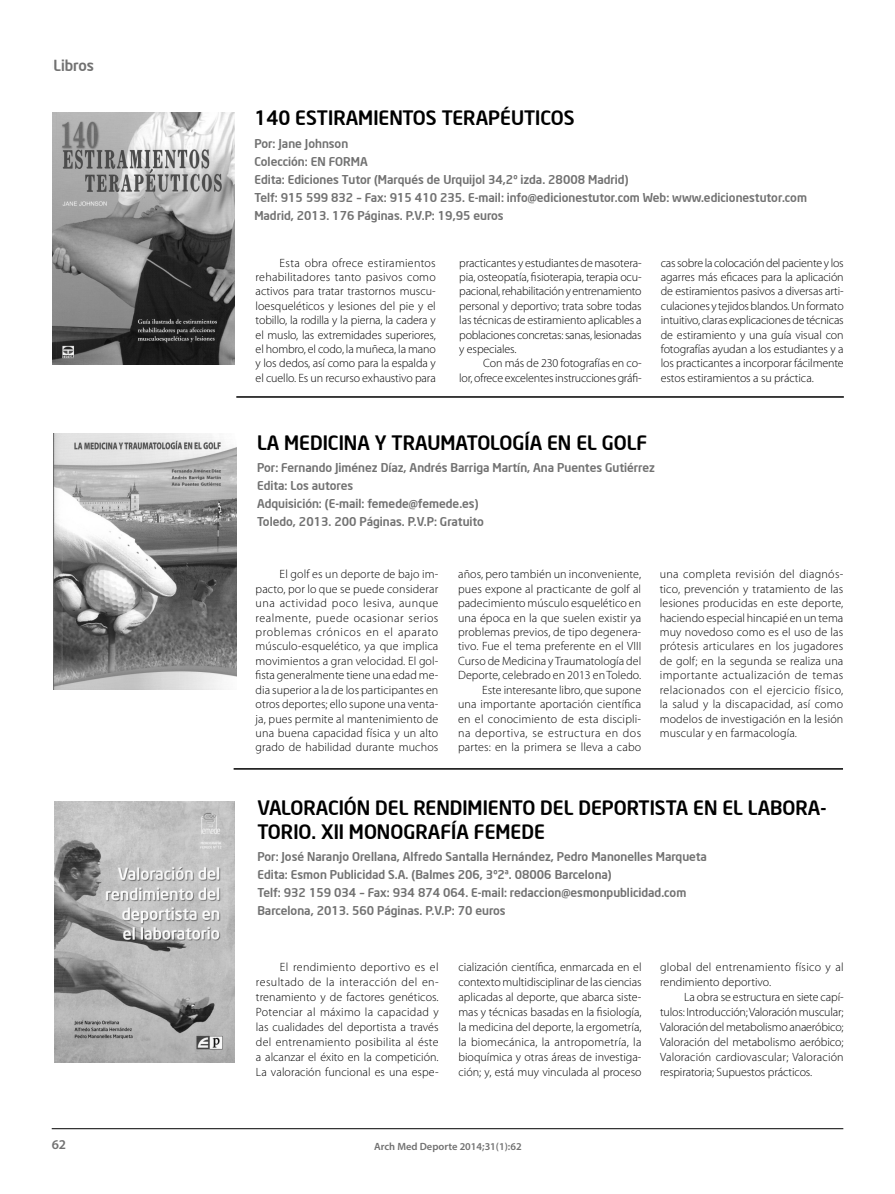
<style>
.page{position:relative;width:895px;height:1194px;background:#fff}
.page>*{position:absolute;margin:0;border:0;box-sizing:border-box;transform-origin:0 0}
.t1{font:500 19.5px/23.4px "Neo Sans Intel";color:#000}
.t2{font:500 15px "Neo Sans Intel";color:#717171}
.t3{font:600 13.5px "Myriad Pro";color:#717171}
.t4{font:300 12px/14.4px "Myriad Pro";letter-spacing:.005em;color:#000;text-align:justify}
.t5{font:500 12px/18px "Neo Sans Intel";color:#717171}
.t6{font:300 12px/14.4px "Myriad Pro";letter-spacing:-.015em;color:#000;text-align:right}
.t7{font:600 10.5px "Myriad Pro";color:#717171}
</style>
<div class="page">
<hr style="left:52px;top:1128px;width:791px;height:1px;background:#000">
<hr style="left:236px;top:396px;width:607px;height:1px;background:#000">
<hr style="left:233px;top:768px;width:609px;height:1px;background:#000">
<img style="left:53px;top:113px;width:182px;height:251px">
<img style="left:53px;top:433px;width:183px;height:256px">
<img style="left:54px;top:801px;width:181px;height:261px">
<p class="t2" style="left:54px;top:56px;width:42px">Libros</p>
<h1 class="t1" style="left:254px;top:106px;width:321px">140 ESTIRAMIENTOS TERAPÉUTICOS</h1>
<p class="t5" style="left:254px;top:134px;width:554px">Por: Jane Johnson<br>Colección: EN FORMA<br>Edita: Ediciones Tutor (Marqués de Urquijol 34,2º izda. 28008 Madrid)<br>Telf: 915 599 832 – Fax: 915 410 235. E-mail: info@edicionestutor.com Web: www.edicionestutor.com Madrid, 2013. 176 Páginas. P.V.P: 19,95 euros</p>
<p class="t4" style="left:459px;top:256px;width:184px">practicantes y estudiantes de masotera&shy;pia, osteopatía, fisioterapia, terapia ocu&shy;pacional, rehabilitación y entrenamiento personal y deportivo; trata sobre todas las técnicas de estiramiento aplicables a poblaciones concretas: sanas, lesionadas y especiales.</p>
<p class="t6" style="left:459px;top:357px;width:184px">Con más de 230 fotografías en co-<br>lor, ofrece excelentes instrucciones gráfi-</p>
<p class="t4" style="left:255px;top:256px;width:182px;text-indent:24px">Esta obra ofrece estiramientos rehabilitadores tanto pasivos como activos para tratar trastornos muscu&shy;loesqueléticos y lesiones del pie y el tobillo, la rodilla y la pierna, la cadera y el muslo, las extremidades superiores, el hombro, el codo, la muñeca, la mano y los dedos, así como para la espalda y el cuello. Es un recurso exhaustivo para</p>
<p class="t4" style="left:660px;top:256px;width:184px">cas sobre la colocación del paciente y los agarres más eficaces para la aplicación de estiramientos pasivos a diversas arti&shy;culaciones y tejidos blandos. Un formato intuitivo, claras explicaciones de técnicas de estiramiento y una guía visual con fotografías ayudan a los estudiantes y a los practicantes a incorporar fácilmente estos estiramientos a su práctica.</p>
<h1 class="t1" style="left:257px;top:430px;width:392px">LA MEDICINA Y TRAUMATOLOGÍA EN EL GOLF</h1>
<p class="t5" style="left:257px;top:458px;width:399px">Por: Fernando Jiménez Díaz, Andrés Barriga Martín, Ana Puentes Gutiérrez Edita: Los autores<br>Adquisición: (E-mail: femede@femede.es)<br>Toledo, 2013. 200 Páginas. P.V.P: Gratuito</p>
<p class="t4" style="left:255px;top:568px;width:184px;text-indent:24px">El golf es un deporte de bajo im&shy;pacto, por lo que se puede considerar una actividad poco lesiva, aunque realmente, puede ocasionar serios problemas crónicos en el aparato músculo-esquelético, ya que implica movimientos a gran velocidad. El gol&shy;fista generalmente tiene una edad me&shy;dia superior a la de los participantes en otros deportes; ello supone una venta&shy;ja, pues permite al mantenimiento de una buena capacidad física y un alto grado de habilidad durante muchos</p>
<p class="t4" style="left:458px;top:568px;width:184px;text-align:right">años, pero también un inconveniente, pues expone al practicante de golf al padecimiento músculo esquelético en una época en la que suelen existir ya problemas previos, de tipo degenera&shy;tivo. Fue el tema preferente en el VIII Curso de Medicina y Traumatología del Deporte, celebrado en 2013 en Toledo.<br>Este interesante libro, que supone<br>una importante aportación científica en el conocimiento de esta discipli&shy;na deportiva, se estructura en dos partes: en la primera se lleva a cabo</p>
<p class="t4" style="left:659px;top:568px;width:185px">una completa revisión del diagnós&shy;tico, prevención y tratamiento de las lesiones producidas en este deporte, haciendo especial hincapié en un tema muy novedoso como es el uso de las prótesis articulares en los jugadores de golf; en la segunda se realiza una importante actualización de temas relacionados con el ejercicio físico, la salud y la discapacidad, así como modelos de investigación en la lesión muscular y en farmacología.</p>
<h1 class="t1" style="left:257px;top:795px;width:570px">VALORACIÓN DEL RENDIMIENTO DEL DEPORTISTA EN EL LABORA-<br>TORIO. XII MONOGRAFÍA FEMEDE</h1>
<p class="t5" style="left:257px;top:847px;width:451px">Por: José Naranjo Orellana, Alfredo Santalla Hernández, Pedro Manonelles Marqueta Edita: Esmon Publicidad S.A. (Balmes 206, 3º2ª. 08006 Barcelona)<br>Telf: 932 159 034 – Fax: 934 874 064. E-mail: redaccion@esmonpublicidad.com Barcelona, 2013. 560 Páginas. P.V.P: 70 euros</p>
<p class="t4" style="left:256px;top:960px;width:184px;line-height:15px;text-indent:24px">El rendimiento deportivo es el resultado de la interacción del en&shy;trenamiento y de factores genéticos.<br>Potenciar al máximo la capacidad y las cualidades del deportista a través del entrenamiento posibilita al éste a alcanzar el éxito en la competición.<br>La valoración funcional es una espe-</p>
<p class="t4" style="left:458px;top:960px;width:184px;line-height:15px">cialización científica, enmarcada en el contexto multidisciplinar de las ciencias aplicadas al deporte, que abarca siste&shy;mas y técnicas basadas en la fisiología, la medicina del deporte, la ergometría, la biomecánica, la antropometría, la bioquímica y otras áreas de investiga&shy;ción; y, está muy vinculada al proceso</p>
<p class="t4" style="left:660px;top:960px;width:185px;line-height:15px">global del entrenamiento físico y al rendimiento deportivo.</p>
<p class="t4" style="left:660px;top:990px;width:185px;line-height:15px;text-indent:24px">La obra se estructura en siete capí&shy;tulos: Introducción; Valoración muscular; Valoración del metabolismo anaeróbico; Valoración del metabolismo aeróbico; Valoración cardiovascular; Valoración respiratoria; Supuestos prácticos.</p>
<p class="t3" style="left:52px;top:1139px;width:16px">62</p>
<p class="t7" style="left:374px;top:1142px;width:149px">Arch Med Deporte 2014;31(1):62</p>
</div>
